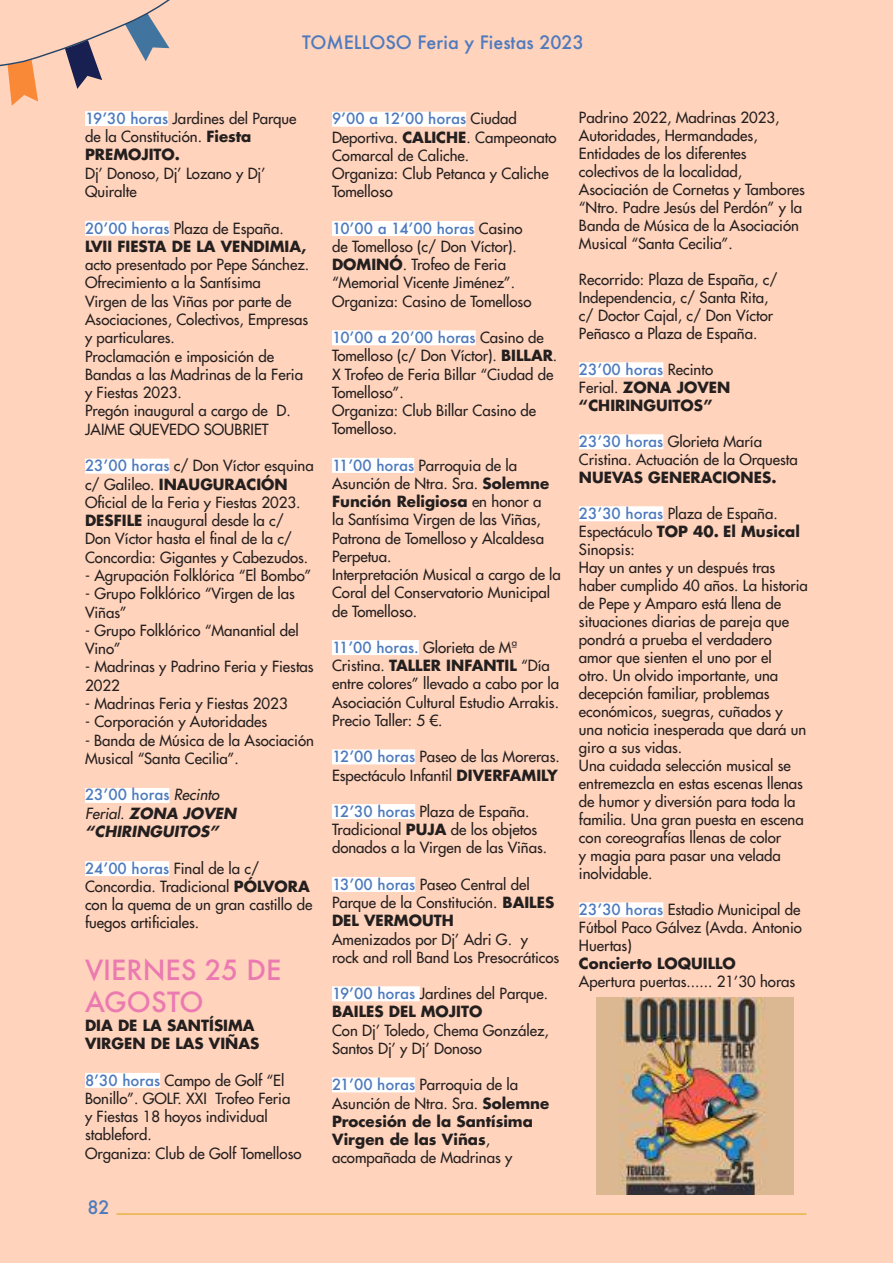
<style>
.page{position:relative;width:893px;height:1263px;background:#ffd3bc}
.page>*{position:absolute;margin:0;border:0;box-sizing:border-box;transform-origin:0 0}
.t1{font:500 27px/32.7px "Futura";color:#eb7ab1}
.t2{font:500 18px "Futura";color:#4e7abc}
.t3{font:15px/18.3px "Futura LT";color:#241f1f}
.t4{font:700 15px/18.3px "Futura LT";color:#241f1f}
.t5{font:500 15px "Futura";color:#4e7abc}
.t6{font:italic 700 15px/18.3px "Futura LT";color:#241f1f}
.s1{font-family:"Futura";font-weight:500;color:#4e7abc}
.s2{font-weight:700}
.s3{font-weight:400}
.s4{font-family:"Futura LT";font-weight:400;font-style:italic;color:#241f1f}
.s5{font-family:"Futura LT";font-weight:400;color:#241f1f}
</style>
<div class="page">
<hr style="left:117px;top:1213px;width:689px;height:2px;background:#ebb245">
<svg style="left:0;top:0;width:170px;height:106px"></svg>
<div style="left:85px;top:111px;width:83px;height:15px;background:#fff"></div>
<div style="left:85px;top:221px;width:84px;height:15px;background:#fff"></div>
<div style="left:85px;top:459px;width:84px;height:15px;background:#fff"></div>
<div style="left:85px;top:788px;width:84px;height:15px;background:#fff"></div>
<div style="left:85px;top:861px;width:84px;height:15px;background:#fff"></div>
<div style="left:85px;top:1073px;width:75px;height:15px;background:#fff"></div>
<div style="left:332px;top:112px;width:134px;height:15px;background:#fff"></div>
<div style="left:332px;top:221px;width:142px;height:15px;background:#fff"></div>
<div style="left:332px;top:330px;width:144px;height:15px;background:#fff"></div>
<div style="left:332px;top:458px;width:82px;height:15px;background:#fff"></div>
<div style="left:332px;top:640px;width:87px;height:15px;background:#fff"></div>
<div style="left:332px;top:749px;width:83px;height:15px;background:#fff"></div>
<div style="left:332px;top:804px;width:83px;height:15px;background:#fff"></div>
<div style="left:332px;top:877px;width:83px;height:15px;background:#fff"></div>
<div style="left:332px;top:986px;width:88px;height:15px;background:#fff"></div>
<div style="left:332px;top:1077px;width:83px;height:15px;background:#fff"></div>
<div style="left:579px;top:362px;width:84px;height:15px;background:#fff"></div>
<div style="left:579px;top:434px;width:84px;height:15px;background:#fff"></div>
<div style="left:579px;top:506px;width:84px;height:15px;background:#fff"></div>
<div style="left:579px;top:902px;width:84px;height:15px;background:#fff"></div>
<img style="left:597px;top:998px;width:196px;height:196px">
<p class="t2" style="left:302px;top:30px;width:283px">TOMELLOSO Feria y Fiestas 2023</p>
<p class="t3" style="left:85px;top:109px;width:213px"><span class="s1">19’30 horas</span> Jardines del Parque de la Constitución. <span class="s2">Fiesta<br>PREMOJITO.</span></p>
<p class="t3" style="left:85px;top:164px;width:182px">Dj’ Donoso, Dj’ Lozano y Dj’<br>Quiralte</p>
<p class="t4" style="left:85px;top:219px;width:223px"><span class="s1">20’00 horas</span> <span class="s3">Plaza de España.<br></span>LVII FIESTA DE LA VENDIMIA,</p>
<p class="t3" style="left:85px;top:255px;width:226px">acto presentado por Pepe Sánchez.<br>Ofrecimiento a la Santísima<br>Virgen de las Viñas por parte de<br>Asociaciones, Colectivos, Empresas y particulares.<br>Proclamación e imposición de<br>Bandas a las Madrinas de la Feria y Fiestas 2023.<br>Pregón inaugural a cargo de D.<br>JAIME QUEVEDO SOUBRIET</p>
<p class="t3" style="left:85px;top:456px;width:230px"><span class="s1">23’00 horas</span> c/ Don Víctor esquina c/ Galileo. <span class="s2">INAUGURACIÓN<br></span>Oficial de la Feria y Fiestas 2023.<br><span class="s2">DESFILE</span> inaugural desde la c/<br>Don Víctor hasta el final de la c/<br>Concordia: Gigantes y Cabezudos.</p>
<p class="t3" style="left:85px;top:566px;width:228px">- Agrupación Folklórica “El Bombo”</p>
<p class="t3" style="left:85px;top:584px;width:211px">- Grupo Folklórico “Virgen de las<br>Viñas”</p>
<p class="t3" style="left:85px;top:621px;width:215px">- Grupo Folklórico “Manantial del<br>Vino”</p>
<p class="t3" style="left:85px;top:658px;width:230px">- Madrinas y Padrino Feria y Fiestas<br>2022</p>
<p class="t3" style="left:85px;top:694px;width:204px">- Madrinas Feria y Fiestas 2023</p>
<p class="t3" style="left:85px;top:712px;width:184px">- Corporación y Autoridades</p>
<p class="t3" style="left:85px;top:731px;width:230px">- Banda de Música de la Asociación<br>Musical “Santa Cecilia”.</p>
<p class="t5" style="left:85px;top:785px;width:136px">23’00 horas <span class="s4">Recinto</span></p>
<p class="t6" style="left:85px;top:804px;width:153px"><span class="s3">Ferial.</span> ZONA JOVEN “CHIRINGUITOS”</p>
<p class="t3" style="left:85px;top:859px;width:229px"><span class="s1">24’00 horas</span> Final de la c/<br>Concordia. Tradicional <span class="s2">PÓLVORA </span>con la quema de un gran castillo de fuegos artificiales.</p>
<h1 class="t1" style="left:85px;top:953px;width:198px">VIERNES 25 DE<br>AGOSTO</h1>
<p class="t4" style="left:85px;top:1016px;width:176px">DIA DE LA SANTÍSIMA<br>VIRGEN DE LAS VIÑAS</p>
<p class="t3" style="left:85px;top:1071px;width:218px"><span class="s1">8’30 horas</span> Campo de Golf “El<br>Bonillo”. GOLF. XXI Trofeo Feria<br>y Fiestas 18 hoyos individual stableford.<br>Organiza: Club de Golf Tomelloso</p>
<p class="t2" style="left:87px;top:1195px;width:24px">82</p>
<p class="t5" style="left:332px;top:109px;width:186px">9’00 a 12’00 horas <span class="s5">Ciudad</span></p>
<p class="t3" style="left:332px;top:128px;width:226px">Deportiva. <span class="s2">CALICHE</span>. Campeonato<br>Comarcal de Caliche.<br>Organiza: Club Petanca y Caliche<br>Tomelloso</p>
<p class="t5" style="left:332px;top:218px;width:192px">10’00 a 14’00 horas <span class="s5">Casino</span></p>
<p class="t3" style="left:332px;top:237px;width:201px">de Tomelloso (c/ Don Víctor).<br><span class="s2">DOMINÓ</span>. Trofeo de Feria “Memorial Vicente Jiménez”.<br>Organiza: Casino de Tomelloso</p>
<p class="t5" style="left:332px;top:327px;width:213px">10’00 a 20’00 horas <span class="s5">Casino de</span></p>
<p class="t3" style="left:332px;top:347px;width:227px">Tomelloso (c/ Don Víctor). <span class="s2">BILLAR</span>.<br>X Trofeo de Feria Billar “Ciudad de<br>Tomelloso”.<br>Organiza: Club Billar Casino de<br>Tomelloso.</p>
<p class="t3" style="left:332px;top:456px;width:230px"><span class="s1">11’00 horas</span> Parroquia de la<br>Asunción de Ntra. Sra. <span class="s2">Solemne<br>Función Religiosa</span> en honor a<br>la Santísima Virgen de las Viñas,<br>Patrona de Tomelloso y Alcaldesa<br>Perpetua.<br>Interpretación Musical a cargo de la<br>Coral del Conservatorio Municipal de Tomelloso.</p>
<p class="t3" style="left:332px;top:638px;width:229px"><span class="s1">11’00 horas.</span> Glorieta de Mª<br>Cristina. <span class="s2">TALLER INFANTIL</span> “Día entre colores” llevado a cabo por la<br>Asociación Cultural Estudio Arrakis.<br>Precio Taller: 5 €.</p>
<p class="t3" style="left:332px;top:747px;width:229px"><span class="s1">12’00 horas</span> Paseo de las Moreras.<br>Espectáculo Infantil <span class="s2">DIVERFAMILY</span></p>
<p class="t3" style="left:332px;top:802px;width:217px"><span class="s1">12’30 horas</span> Plaza de España.<br>Tradicional <span class="s2">PUJA</span> de los objetos donados a la Virgen de las Viñas.</p>
<p class="t3" style="left:332px;top:875px;width:224px"><span class="s1">13’00 horas</span> Paseo Central del<br>Parque de la Constitución. <span class="s2">BAILES<br>DEL VERMOUTH</span></p>
<p class="t3" style="left:332px;top:930px;width:229px">Amenizados por Dj’ Adri G. y<br>rock and roll Band Los Presocráticos</p>
<p class="t3" style="left:332px;top:984px;width:217px"><span class="s1">19’00 horas</span> Jardines del Parque.<br><span class="s2">BAILES DEL MOJITO</span></p>
<p class="t3" style="left:332px;top:1021px;width:218px">Con Dj’ Toledo, Chema González,<br>Santos Dj’ y Dj’ Donoso</p>
<p class="t3" style="left:332px;top:1075px;width:219px"><span class="s1">21’00 horas</span> Parroquia de la<br>Asunción de Ntra. Sra. <span class="s2">Solemne<br>Procesión de la Santísima<br>Virgen de las Viñas</span>, acompañada de Madrinas y</p>
<p class="t3" style="left:579px;top:108px;width:228px">Padrino 2022, Madrinas 2023,<br>Autoridades, Hermandades,<br>Entidades de los diferentes colectivos de la localidad,<br>Asociación de Cornetas y Tambores “Ntro. Padre Jesús del Perdón” y la<br>Banda de Música de la Asociación<br>Musical “Santa Cecilia”.</p>
<p class="t3" style="left:579px;top:270px;width:200px">Recorrido: Plaza de España, c/<br>Independencia, c/ Santa Rita, c/ Doctor Cajal, c/ Don Víctor<br>Peñasco a Plaza de España.</p>
<p class="t5" style="left:579px;top:359px;width:136px">23’00 horas <span class="s5">Recinto</span></p>
<p class="t4" style="left:579px;top:378px;width:153px"><span class="s3">Ferial.</span> ZONA JOVEN “CHIRINGUITOS”</p>
<p class="t3" style="left:579px;top:432px;width:220px"><span class="s1">23’30 horas</span> Glorieta María<br>Cristina. Actuación de la Orquesta</p>
<p class="t4" style="left:579px;top:468px;width:199px">NUEVAS GENERACIONES.</p>
<p class="t3" style="left:579px;top:504px;width:230px"><span class="s1">23’30 horas</span> Plaza de España.<br>Espectáculo <span class="s2">TOP 40. El Musical<br></span>Sinopsis:<br>Hay un antes y un después tras haber cumplido 40 años. La historia de Pepe y Amparo está llena de situaciones diarias de pareja que pondrá a prueba el verdadero amor que sienten el uno por el<br>otro. Un olvido importante, una decepción familiar, problemas económicos, suegras, cuñados y una noticia inesperada que dará un giro a sus vidas.<br>Una cuidada selección musical se entremezcla en estas escenas llenas de humor y diversión para toda la familia. Una gran puesta en escena con coreografías llenas de color<br>y magia para pasar una velada inolvidable.</p>
<p class="t3" style="left:579px;top:900px;width:224px;text-align:justify"><span class="s1">23’30 horas</span> Estadio Municipal de Fútbol Paco Gálvez (Avda. Antonio Huertas)</p>
<p class="t4" style="left:579px;top:954px;width:158px">Concierto LOQUILLO</p>
<p class="t3" style="left:579px;top:972px;width:218px">Apertura puertas...... 21’30 horas</p>
</div>
